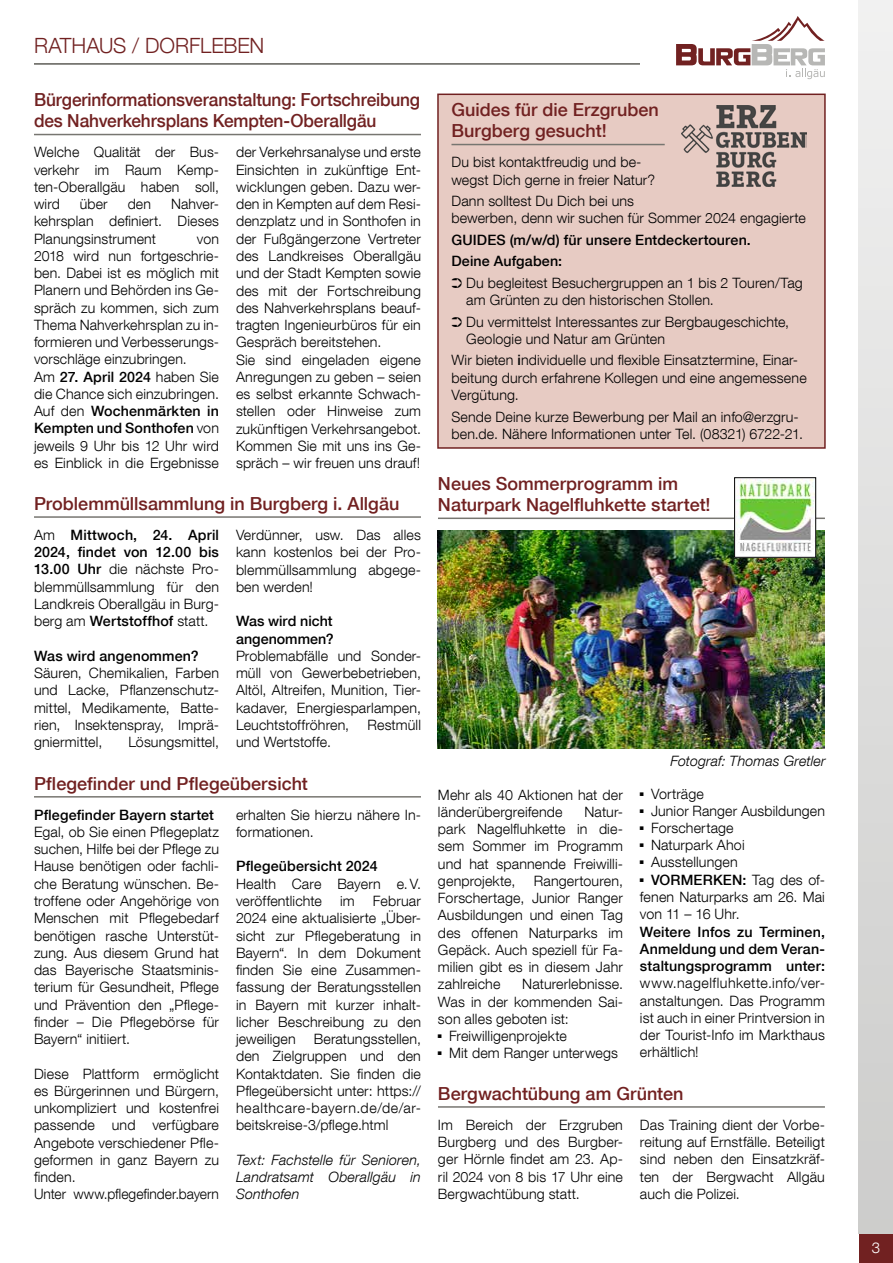
<style>
.page{position:relative;width:893px;height:1263px;background:#fff}
.page>*{position:absolute;margin:0;border:0;box-sizing:border-box;transform-origin:0 0}
.t1{font:300 21px "Helvetica Neue LT Com";letter-spacing:-.005em;color:#712121}
.t2{font:500 18px/21px "Helvetica Neue LT Com";color:#712121}
.t3{font:500 18px/21px "Helvetica Neue LT Com";color:#712121;scale:.96 1}
.t4{font:300 15px "Helvetica Neue LT Com";color:#fff}
.t5{font:300 14.25px/17.2px "Helvetica Neue LT Com";letter-spacing:.01em;color:#000;text-align:justify}
.t6{font:500 14.25px/17.2px "Helvetica Neue LT Com";letter-spacing:.01em;color:#000}
.t7{font:italic 300 14.25px/17.2px "Helvetica Neue LT Com";letter-spacing:.01em;color:#000;text-align:justify}
.s1{font-weight:500}
.s2{font-weight:300}
.s3{font-family:"Universal Std Newswith Comm Pi";font-weight:400}
</style>
<div class="page">
<div style="left:859px;top:1233px;width:34px;height:30px;background:#712121"></div>
<svg style="left:676px;top:16px;width:149px;height:63px"></svg>
<hr style="left:34px;top:63px;width:606px;height:2px;background:#777671">
<div style="left:859px;top:0;width:34px;height:1233px;background:linear-gradient(to bottom,#f1f1f1,#cccccb)"></div>
<hr style="left:34px;top:516px;width:387px;height:2px;background:#777671">
<hr style="left:438px;top:1106px;width:387px;height:2px;background:#777671">
<hr style="left:34px;top:134px;width:387px;height:1px;background:#777671">
<div style="left:438px;top:94px;width:387px;height:354px;background:#e7cbc3"></div>
<hr style="left:451px;top:144px;width:214px;height:1px;background:#777671">
<div style="left:437px;top:94px;width:389px;height:355px;border:2px solid #712121"></div>
<img style="left:681px;top:105px;width:126px;height:82px">
<hr style="left:438px;top:517px;width:387px;height:2px;background:#777671">
<img style="left:438px;top:530px;width:387px;height:218px">
<img style="left:736px;top:479px;width:78px;height:77px">
<div style="left:734px;top:477px;width:82px;height:81px;border:1px solid #000"></div>
<hr style="left:34px;top:796px;width:387px;height:1px;background:#777671">
<h1 class="t1" style="left:34px;top:33px;width:232px">RATHAUS / DORFLEBEN</h1>
<p class="t3" style="left:34px;top:89px;width:404px">Bürgerinformationsveranstaltung: Fortschreibung des Nahverkehrsplans Kempten-Oberallgäu</p>
<p class="t5" style="left:34px;top:143px;width:186px">Welche Qualität der Bus&shy;verkehr im Raum Kemp&shy;ten-Oberallgäu haben soll, wird</p>
<p class="t5" style="left:236px;top:143px;width:186px;text-align:left">der Verkehrsanalyse und erste<br>Einsichten in zukünftige Ent&shy;wicklungen geben. Dazu wer&shy;den in Kempten auf dem Resi&shy;denzplatz und in Sonthofen in der Fußgängerzone Vertreter des Landkreises Oberallgäu und der Stadt Kempten sowie des mit der Fortschreibung des Nahverkehrsplans beauf&shy;tragten Ingenieurbüros für ein<br>Gespräch bereitstehen.<br>Sie sind eingeladen eigene<br>Anregungen zu geben – seien es selbst erkannte Schwach&shy;stellen oder Hinweise zum zukünftigen Verkehrsangebot.<br>Kommen Sie mit uns ins Ge&shy;spräch – wir freuen uns drauf!</p>
<p class="t5" style="left:34px;top:195px;width:186px;text-indent:137px">Nahver&shy;kehrsplan definiert. Dieses Planungsinstrument</p>
<p class="t5" style="left:80px;top:195px;width:29px">über</p>
<p class="t5" style="left:128px;top:195px;width:25px">den</p>
<p class="t5" style="left:34px;top:230px;width:186px;text-align:left;text-indent:163px">von<br>2018 wird nun fortgeschrie&shy;ben. Dabei ist es möglich mit<br>Planern und Behörden ins Ge&shy;spräch zu kommen, sich zum<br>Thema Nahverkehrsplan zu in&shy;formieren und Verbesserungs&shy;vorschläge einzubringen.<br>Am <span class="s1">27. April 2024</span> haben Sie die Chance sich einzubringen.<br>Auf den <span class="s1">Wochenmärkten in<br>Kempten und Sonthofen</span> von jeweils 9 Uhr bis 12 Uhr wird es Einblick in die Ergebnisse</p>
<p class="t2" style="left:34px;top:493px;width:367px">Problemmüllsammlung in Burgberg i. Allgäu</p>
<p class="t5" style="left:34px;top:526px;width:186px">Am <span class="s1">Mittwoch, 24. April 2024, findet von 12.00 bis 13.00 Uhr</span> die nächste Pro&shy;blemmüllsammlung für den Landkreis Oberallgäu in Burg&shy;berg am <span class="s1">Wertstoffhof</span> statt.</p>
<p class="t6" style="left:34px;top:647px;width:166px">Was wird angenommen?</p>
<p class="t5" style="left:34px;top:664px;width:186px">Säuren, Chemikalien, Farben und Lacke, Pflanzenschutz&shy;mittel, Medikamente, Batte&shy;rien, Insektenspray, Imprä&shy;gniermittel,</p>
<p class="t5" style="left:236px;top:526px;width:186px">Verdünner, usw. Das alles kann kostenlos bei der Pro&shy;blemmüllsammlung abgege&shy;ben werden!</p>
<p class="t6" style="left:236px;top:612px;width:99px">Was wird nicht angenommen?</p>
<p class="t5" style="left:236px;top:647px;width:186px">Problemabfälle und Sonder&shy;müll von Gewerbebetrieben, Altöl, Altreifen, Munition, Tier&shy;kadaver, Energiesparlampen, Leuchtstoffröhren,</p>
<p class="t5" style="left:367px;top:716px;width:55px">Restmüll</p>
<p class="t5" style="left:236px;top:733px;width:97px">und Wertstoffe.</p>
<p class="t5" style="left:128px;top:733px;width:92px">Lösungsmittel,</p>
<p class="t2" style="left:34px;top:773px;width:275px">Pflegefinder und Pflegeübersicht</p>
<p class="t6" style="left:34px;top:806px;width:182px">Pflegefinder Bayern startet</p>
<p class="t5" style="left:34px;top:823px;width:186px">Egal, ob Sie einen Pflegeplatz suchen, Hilfe bei der Pflege zu Hause benötigen oder fachli&shy;che Beratung wünschen. Be&shy;troffene oder Angehörige von Menschen mit Pflegebedarf benötigen rasche Unterstüt&shy;zung. Aus diesem Grund hat das Bayerische Staatsminis&shy;terium für Gesundheit, Pflege und Prävention den „Pflege&shy;finder – Die Pflegebörse für Bayern“ initiiert.</p>
<p class="t5" style="left:34px;top:1064px;width:186px;text-align:left">Diese Plattform ermöglicht es Bürgerinnen und Bürgern, unkompliziert und kostenfrei passende und verfügbare<br>Angebote verschiedener Pfle&shy;geformen in ganz Bayern zu finden.<br>Unter www.pflegefinder.bayern</p>
<p class="t5" style="left:236px;top:806px;width:186px">erhalten Sie hierzu nähere In&shy;formationen.</p>
<p class="t6" style="left:236px;top:858px;width:143px">Pflegeübersicht 2024</p>
<p class="t5" style="left:236px;top:875px;width:186px">Health Care Bayern e.V. veröffentlichte</p>
<p class="t5" style="left:236px;top:892px;width:186px;text-indent:137px">Februar 2024 eine aktualisierte „Über&shy;sicht zur Pflegeberatung in Bayern“. In dem Dokument finden Sie eine Zusammen&shy;fassung der Beratungsstellen in Bayern mit kurzer inhalt&shy;licher Beschreibung zu den jeweiligen</p>
<p class="t5" style="left:340px;top:892px;width:16px">im</p>
<p class="t5" style="left:236px;top:1030px;width:186px;text-indent:78px">Beratungsstellen, den Zielgruppen und den Kontaktdaten. Sie finden die Pflegeübersicht unter: https:// healthcare-bayern.de/de/ar&shy;beitskreise-3/pflege.html</p>
<p class="t7" style="left:236px;top:1151px;width:186px">Text: Fachstelle für Senioren, Landratsamt Oberallgäu in Sonthofen</p>
<p class="t2" style="left:451px;top:99px;width:209px">Guides für die Erzgruben<br>Burgberg gesucht!</p>
<p class="t5" style="left:451px;top:153px;width:205px">Du bist kontaktfreudig und be&shy;wegst Dich gerne in freier Natur?</p>
<p class="t5" style="left:451px;top:192px;width:356px">Dann solltest Du Dich bei uns<br>bewerben, denn wir suchen für Sommer 2024 engagierte</p>
<p class="t6" style="left:451px;top:229px;width:353px;line-height:21.5px">GUIDES (m/w/d) für unsere Entdeckertouren.<br>Deine Aufgaben:<br>➲ <span class="s2">Du begleitest Besuchergruppen an 1 bis 2 Touren/Tag</span></p>
<p class="t5" style="left:451px;top:289px;width:339px;line-height:21.5px;text-indent:15px">am Grünten zu den historischen Stollen.<br>➲ Du vermittelst Interessantes zur Bergbaugeschichte,</p>
<p class="t5" style="left:451px;top:328px;width:348px;line-height:21.5px;text-indent:15px">Geologie und Natur am Grünten<br>Wir bieten <span class="s1">i</span>ndividuelle und flexible Einsatztermine, Einar-</p>
<p class="t5" style="left:451px;top:369px;width:357px">beitung durch erfahrene Kollegen und eine angemessene<br>Vergütung.</p>
<p class="t5" style="left:451px;top:407px;width:353px">Sende Deine kurze Bewerbung per Mail an info@erzgru&shy;ben.de. Nähere Informationen unter Tel. (08321) 6722-21.</p>
<p class="t2" style="left:438px;top:473px;width:274px">Neues Sommerprogramm im<br>Naturpark Nagelfluhkette startet!</p>
<p class="t5" style="left:438px;top:785px;width:186px">Mehr als 40 Aktionen hat der länderübergreifende</p>
<p class="t5" style="left:438px;top:803px;width:186px;text-indent:146px">Natur&shy;park Nagelfluhkette in die&shy;sem Sommer im Programm und hat spannende Freiwilli&shy;genprojekte,</p>
<p class="t5" style="left:438px;top:872px;width:186px;text-indent:96px">Rangertouren, Forschertage, Junior Ranger Ausbildungen und einen Tag des offenen Naturparks im Gepäck. Auch speziell für Fa&shy;milien gibt es in diesem Jahr zahlreiche</p>
<p class="t5" style="left:438px;top:975px;width:186px;text-indent:84px">Naturerlebnisse.<br>Was in der kommenden Sai&shy;son alles geboten ist:</p>
<p class="t5" style="left:438px;top:1027px;width:130px"><span class="s3">▪</span> Freiwilligenprojekte</p>
<p class="t5" style="left:438px;top:1044px;width:182px"><span class="s3">▪</span> Mit dem Ranger unterwegs</p>
<p class="t7" style="left:670px;top:752px;width:157px">Fotograf: Thomas Gretler</p>
<p class="t5" style="left:640px;top:784px;width:65px"><span class="s3">▪</span> Vorträge</p>
<p class="t5" style="left:640px;top:802px;width:186px"><span class="s3">▪</span> Junior Ranger Ausbildungen</p>
<p class="t5" style="left:640px;top:819px;width:95px"><span class="s3">▪</span> Forschertage</p>
<p class="t5" style="left:640px;top:836px;width:106px"><span class="s3">▪</span> Naturpark Ahoi</p>
<p class="t5" style="left:640px;top:853px;width:99px"><span class="s3">▪</span> Ausstellungen</p>
<p class="t5" style="left:640px;top:871px;width:186px"><span class="s3">▪</span> <span class="s1">VORMERKEN:</span> Tag des of&shy;fenen Naturparks am 26. Mai von 11 – 16 Uhr.</p>
<p class="t6" style="left:640px;top:923px;width:186px;text-align:justify">Weitere Infos zu Terminen, Anmeldung und dem Veran&shy;staltungsprogramm unter:</p>
<p class="t5" style="left:640px;top:974px;width:186px">www.nagelfluhkette.info/ver&shy;anstaltungen. Das Programm ist auch in einer Printversion in der Tourist-Info im Markthaus erhältlich!</p>
<p class="t2" style="left:438px;top:1083px;width:247px">Bergwachtübung am Grünten</p>
<p class="t5" style="left:438px;top:1116px;width:186px">Im Bereich der Erzgruben Burgberg und des Burgber&shy;ger Hörnle findet am 23. Ap&shy;ril 2024 von 8 bis 17 Uhr eine Bergwachtübung statt.</p>
<p class="t5" style="left:640px;top:1116px;width:186px">Das Training dient der Vorbe&shy;reitung auf Ernstfälle. Beteiligt sind neben den Einsatzkräf&shy;ten der Bergwacht Allgäu auch die Polizei.</p>
<p class="t4" style="left:872px;top:1239px;width:10px">3</p>
</div>
